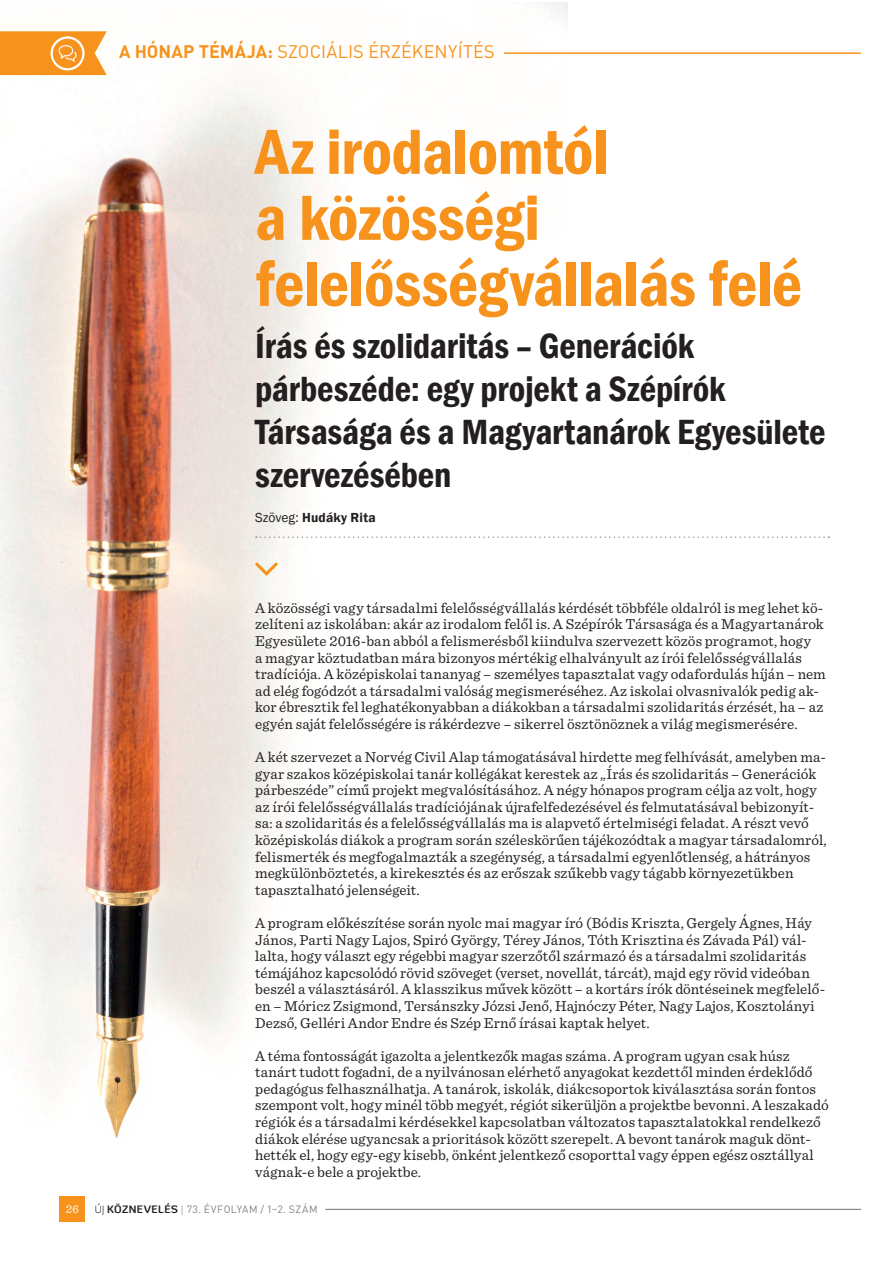
<style>
.page{position:relative;width:893px;height:1263px;background:#fff}
.page>*{position:absolute;margin:0;border:0;box-sizing:border-box;transform-origin:0 0}
.t1{font:600 condensed 66px/66px "Franklin Gothic";letter-spacing:-.01em;color:#f7931d}
.t2{font:600 condensed 36px/43.2px "Franklin Gothic";letter-spacing:-.005em;color:#231f20}
.t3{font:18px "DIN Pro";letter-spacing:.01em;color:#f7931d}
.t4{font:15px/16.6px "Sentinel";letter-spacing:.005em;color:#231f20}
.t5{font:600 13.5px "Franklin Gothic";letter-spacing:.015em;color:#231f20}
.t6{font:12px "Sentinel";color:#fff}
.t7{font:10.5px "DIN Pro";letter-spacing:.04em;color:#808285}
.s1{font-weight:700}
.s2{font-weight:400}
.s3{font-family:"Diavlo";font-weight:300;color:#231f20}
.s4{font-family:"Diavlo";font-weight:700;color:#231f20}
.s5{font-family:"Sentinel"}
</style>
<div class="page">
<img style="left:0;top:3px;width:567px;height:1219px">
<div style="left:60px;top:1197px;width:25px;height:25px;background:#f7931d"></div>
<hr style="left:325px;top:1209px;width:536px;height:1px;background:#808285">
<svg style="left:0;top:31px;width:107px;height:44px;background:#f7a039"></svg>
<hr style="left:505px;top:52px;width:355px;height:2px;background:#f7931d">
<svg style="left:256px;top:536px;width:573px;height:2px"></svg>
<svg style="left:255px;top:562px;width:23px;height:14px"></svg>
<p class="t3" style="left:119px;top:40px;width:377px"><span class="s1">A HÓNAP TÉMÁJA:</span> SZOCIÁLIS ÉRZÉKENYÍTÉS</p>
<h1 class="t1" style="left:255px;top:118px;width:549px">Az irodalomtól<br>a közösségi felelősségvállalás felé</h1>
<h2 class="t2" style="left:255px;top:323px;width:572px">Írás és szolidaritás – Generációk párbeszéde: egy projekt a Szépírók<br>Társasága és a Magyartanárok Egyesülete szervezésében</h2>
<p class="t5" style="left:255px;top:509px;width:122px"><span class="s2">Szöveg:</span> Hudáky Rita</p>
<p class="t4" style="left:255px;top:598px;width:572px">A közösségi vagy társadalmi felelősségvállalás kérdését többféle oldalról is meg lehet kö&shy;zelíteni az iskolában: akár az irodalom felől is. A Szépírók Társasága és a Magyartanárok Egyesülete 2016-ban abból a felismerésből kiindulva szervezett közös programot, hogy<br>a magyar köztudatban mára bizonyos mértékig elhalványult az írói felelősségvállalás tradíciója. A középiskolai tananyag – személyes tapasztalat vagy odafordulás híján – nem ad elég fogódzót a társadalmi valóság megismeréséhez. Az iskolai olvasnivalók pedig ak&shy;kor ébresztik fel leghatékonyabban a diákokban a társadalmi szolidaritás érzését, ha – az egyén saját felelősségére is rákérdezve – sikerrel ösztönöznek a világ megismerésére.</p>
<p class="t4" style="left:255px;top:748px;width:573px">A két szervezet a Norvég Civil Alap támogatásával hirdette meg felhívását, amelyben ma&shy;gyar szakos középiskolai tanár kollégákat kerestek az „Írás és szolidaritás – Generációk párbeszéde” című projekt megvalósításához. A négy hónapos program célja az volt, hogy az írói felelősségvállalás tradíciójának újrafelfedezésével és felmutatásával bebizonyít&shy;sa: a szolidaritás és a felelősségvállalás ma is alapvető értelmiségi feladat. A részt vevő középiskolás diákok a program során széleskörűen tájékozódtak a magyar társadalomról, felismerték és megfogalmazták a szegénység, a társadalmi egyenlőtlenség, a hátrányos megkülönböztetés, a kirekesztés és az erőszak szűkebb vagy tágabb környezetükben tapasztalható jelenségeit.</p>
<p class="t4" style="left:255px;top:914px;width:572px">A program előkészítése során nyolc mai magyar író (Bódis Kriszta, Gergely Ágnes, Háy János, Parti Nagy Lajos, Spiró György, Térey János, Tóth Krisztina és Závada Pál) vál&shy;lalta, hogy választ egy régebbi magyar szerzőtől származó és a társadalmi szolidaritás témájához kapcsolódó rövid szöveget (verset, novellát, tárcát), majd egy rövid videóban beszél a választásáról. A klasszikus művek között – a kortárs írók döntéseinek megfelelő&shy;en – Móricz Zsigmond, Tersánszky Józsi Jenő, Hajnóczy Péter, Nagy Lajos, Kosztolányi Dezső, Gelléri Andor Endre és Szép Ernő írásai kaptak helyet.</p>
<p class="t4" style="left:255px;top:1046px;width:575px">A téma fontosságát igazolta a jelentkezők magas száma. A program ugyan csak húsz tanárt tudott fogadni, de a nyilvánosan elérhető anyagokat kezdettől minden érdeklődő pedagógus felhasználhatja. A tanárok, iskolák, diákcsoportok kiválasztása során fontos szempont volt, hogy minél több megyét, régiót sikerüljön a projektbe bevonni. A leszakadó régiók és a társadalmi kérdésekkel kapcsolatban változatos tapasztalatokkal rendelkező diákok elérése ugyancsak a prioritások között szerepelt. A bevont tanárok maguk dönt&shy;hették el, hogy egy-egy kisebb, önként jelentkező csoporttal vagy éppen egész osztállyal vágnak-e bele a projektbe.</p>
<p class="t6" style="left:66px;top:1200px;width:15px">26</p>
<p class="t7" style="left:95px;top:1202px;width:224px"><span class="s3">ÚJ</span> <span class="s4">KÖZNEVELÉS</span> <span class="s5">|</span> 73. ÉVFOLYAM / 1–2. SZÁM</p>
</div>
